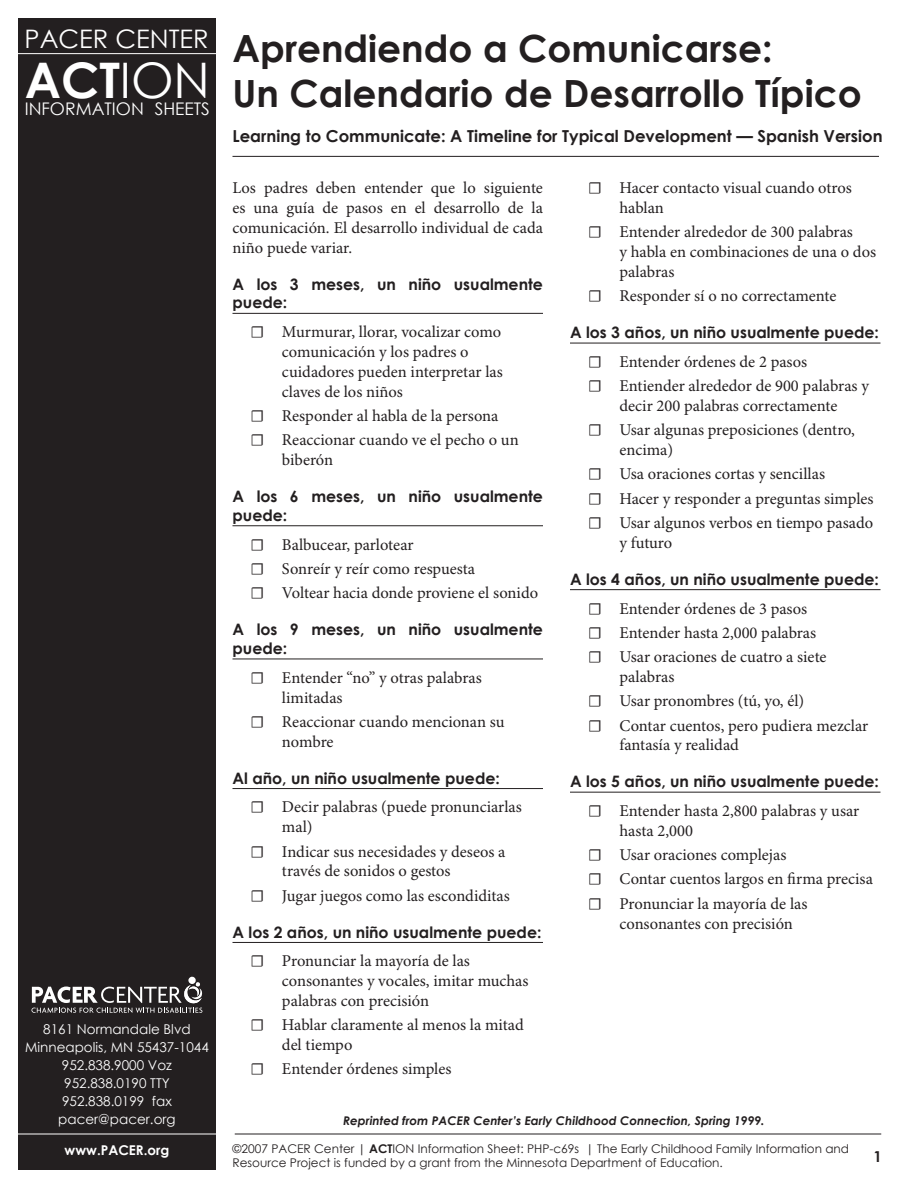
<style>
.page{position:relative;width:918px;height:1188px;background:#fff}
.page>*{position:absolute;margin:0;border:0;box-sizing:border-box;transform-origin:0 0}
.t1{font:700 49.05px "Century Gothic";color:#fff}
.t2{font:700 37.5px/45px "Century Gothic";color:#231f20}
.t3{font:25.5px "Century Gothic";color:#fff}
.t4{font:17.4px "Century Gothic";color:#fff}
.t5{font:16.5px/19.8px "Minion Pro";color:#231f20}
.t6{font:700 16.5px "Century Gothic";color:#231f20}
.t7{font:700 15.75px/18.9px "Century Gothic";color:#231f20}
.t8{font:700 15px "Century Gothic";color:#231f20}
.t9{font:13.5px/18px "Century Gothic";color:#fff;text-align:center}
.t10{font:700 13.5px "Century Gothic";color:#fff}
.t11{font:12px/14.2px "Century Gothic";color:#231f20}
.t12{font:italic 700 12px "Century Gothic";color:#231f20}
.s1{font-weight:400}
.s2{font-weight:700}
</style>
<div class="page">
<div style="left:18px;top:18px;width:198px;height:1152px;background:#231f20"></div>
<svg style="left:32px;top:977px;width:170px;height:36px"></svg>
<hr style="left:18px;top:53px;width:198px;height:1px;background:#fff">
<hr style="left:235px;top:1134px;width:646px;height:1px;background:#231f20">
<hr style="left:18px;top:1134px;width:198px;height:1px;background:#fff">
<hr style="left:232px;top:156px;width:647px;height:1px;background:#231f20">
<hr style="left:232px;top:313px;width:311px;height:1px;background:#231f20">
<hr style="left:232px;top:525px;width:311px;height:1px;background:#231f20">
<hr style="left:232px;top:659px;width:311px;height:1px;background:#231f20">
<hr style="left:232px;top:788px;width:311px;height:1px;background:#231f20">
<hr style="left:232px;top:942px;width:311px;height:1px;background:#231f20">
<hr style="left:570px;top:343px;width:310px;height:1px;background:#231f20">
<hr style="left:570px;top:589px;width:310px;height:1px;background:#231f20">
<hr style="left:570px;top:792px;width:310px;height:1px;background:#231f20">
<h3 class="t3" style="left:25px;top:21px;width:186px">PACER CENTER</h3>
<h1 class="t1" style="left:25px;top:43px;width:187px">ACT<span class="s1">ION</span></h1>
<p class="t4" style="left:25px;top:96px;width:187px">INFORMATION SHEETS</p>
<p class="t9" style="left:25px;top:1020px;width:185px">8161 Normandale Blvd<br>Minneapolis, MN 55437-1044<br>952.838.9000 Voz<br>952.838.0190 TTY<br>952.838.0199 fax pacer@pacer.org</p>
<p class="t10" style="left:65px;top:1140px;width:106px">www.PACER.org</p>
<h2 class="t2" style="left:232px;top:24px;width:631px">Aprendiendo a Comunicarse:<br>Un Calendario de Desarrollo Típico</h2>
<p class="t6" style="left:232px;top:123px;width:652px">Learning to Communicate: A Timeline for Typical Development — Spanish Version</p>
<p class="t5" style="left:232px;top:179px;width:312px;text-align:justify">Los padres deben entender que lo siguiente es una guía de pasos en el desarrollo de la comunicación. El desarrollo individual de cada niño puede variar.</p>
<p class="t7" style="left:232px;top:274px;width:312px">A los 3 meses, un niño usualmente puede:</p>
<p class="t5" style="left:282px;top:323px;width:222px;text-indent:-31px">☐ Murmurar, llorar, vocalizar como comunicación y los padres o cuidadores pueden interpretar las claves de los niños</p>
<p class="t5" style="left:250px;top:404px;width:270px;line-height:24.3px">☐ Responder al habla de la persona<br>☐ Reaccionar cuando ve el pecho o un</p>
<p class="t5" style="left:282px;top:451px;width:53px">biberón</p>
<p class="t7" style="left:232px;top:486px;width:312px">A los 6 meses, un niño usualmente puede:</p>
<p class="t5" style="left:250px;top:533px;width:289px;line-height:24.3px">☐ Balbucear, parlotear<br>☐ Sonreír y reír como respuesta<br>☐ Voltear hacia donde proviene el sonido</p>
<p class="t7" style="left:232px;top:619px;width:312px">A los 9 meses, un niño usualmente puede:</p>
<p class="t5" style="left:282px;top:668px;width:201px;text-indent:-31px">☐ Entender “no” y otras palabras limitadas</p>
<p class="t5" style="left:282px;top:712px;width:224px;text-indent:-31px">☐ Reaccionar cuando mencionan su nombre</p>
<p class="t7" style="left:232px;top:768px;width:269px">Al año, un niño usualmente puede:</p>
<p class="t5" style="left:282px;top:798px;width:241px;text-indent:-31px">☐ Decir palabras (puede pronunciarlas mal)</p>
<p class="t5" style="left:282px;top:842px;width:225px;text-indent:-31px">☐ Indicar sus necesidades y deseos a través de sonidos o gestos</p>
<p class="t5" style="left:250px;top:886px;width:261px">☐ Jugar juegos como las escondiditas</p>
<p class="t7" style="left:232px;top:922px;width:311px">A los 2 años, un niño usualmente puede:</p>
<p class="t5" style="left:282px;top:952px;width:248px;text-indent:-31px">☐ Pronunciar la mayoría de las consonantes y vocales, imitar muchas palabras con precisión</p>
<p class="t5" style="left:282px;top:1016px;width:243px;text-indent:-31px">☐ Hablar claramente al menos la mitad del tiempo</p>
<p class="t5" style="left:250px;top:1060px;width:202px">☐ Entender órdenes simples</p>
<p class="t5" style="left:619px;top:179px;width:234px;text-indent:-31px">☐ Hacer contacto visual cuando otros hablan</p>
<p class="t5" style="left:619px;top:223px;width:258px;text-indent:-31px">☐ Entender alrededor de 300 palabras<br>y habla en combinaciones de una o dos palabras</p>
<p class="t5" style="left:588px;top:287px;width:250px">☐ Responder sí o no correctamente</p>
<p class="t7" style="left:570px;top:322px;width:311px">A los 3 años, un niño usualmente puede:</p>
<p class="t5" style="left:588px;top:350px;width:282px;line-height:24.3px">☐ Entender órdenes de 2 pasos<br>☐ Entiender alrededor de 900 palabras y</p>
<p class="t5" style="left:588px;top:394px;width:268px;line-height:24.3px;text-indent:31px">decir 200 palabras correctamente ☐ Usar algunas preposiciones (dentro,</p>
<p class="t5" style="left:588px;top:438px;width:287px;line-height:24.3px;text-indent:31px">encima)<br>☐ Usa oraciones cortas y sencillas<br>☐ Hacer y responder a preguntas simples ☐ Usar algunos verbos en tiempo pasado</p>
<p class="t5" style="left:619px;top:533px;width:54px">y futuro</p>
<p class="t7" style="left:570px;top:569px;width:311px">A los 4 años, un niño usualmente puede:</p>
<p class="t5" style="left:588px;top:597px;width:240px;line-height:24.3px">☐ Entender órdenes de 3 pasos<br>☐ Entender hasta 2,000 palabras ☐ Usar oraciones de cuatro a siete</p>
<p class="t5" style="left:588px;top:665px;width:282px;line-height:24.3px;text-indent:31px">palabras<br>☐ Usar pronombres (tú, yo, él)<br>☐ Contar cuentos, pero pudiera mezclar</p>
<p class="t5" style="left:619px;top:736px;width:121px">fantasía y realidad</p>
<p class="t7" style="left:570px;top:771px;width:311px">A los 5 años, un niño usualmente puede:</p>
<p class="t5" style="left:619px;top:802px;width:241px;text-indent:-31px">☐ Entender hasta 2,800 palabras y usar hasta 2,000</p>
<p class="t5" style="left:588px;top:843px;width:286px;line-height:24.3px">☐ Usar oraciones complejas<br>☐ Contar cuentos largos en firma precisa ☐ Pronunciar la mayoría de las</p>
<p class="t5" style="left:619px;top:914px;width:175px">consonantes con precisión</p>
<p class="t12" style="left:343px;top:1112px;width:423px">Reprinted from PACER Center’s Early Childhood Connection, Spring 1999.</p>
<p class="t11" style="left:232px;top:1142px;width:618px">©2007 PACER Center | <span class="s2">ACT</span>ION Information Sheet: PHP-c69s | The Early Childhood Family Information and<br>Resource Project is funded by a grant from the Minnesota Department of Education.</p>
<p class="t8" style="left:874px;top:1145px;width:10px">1</p>
</div>
